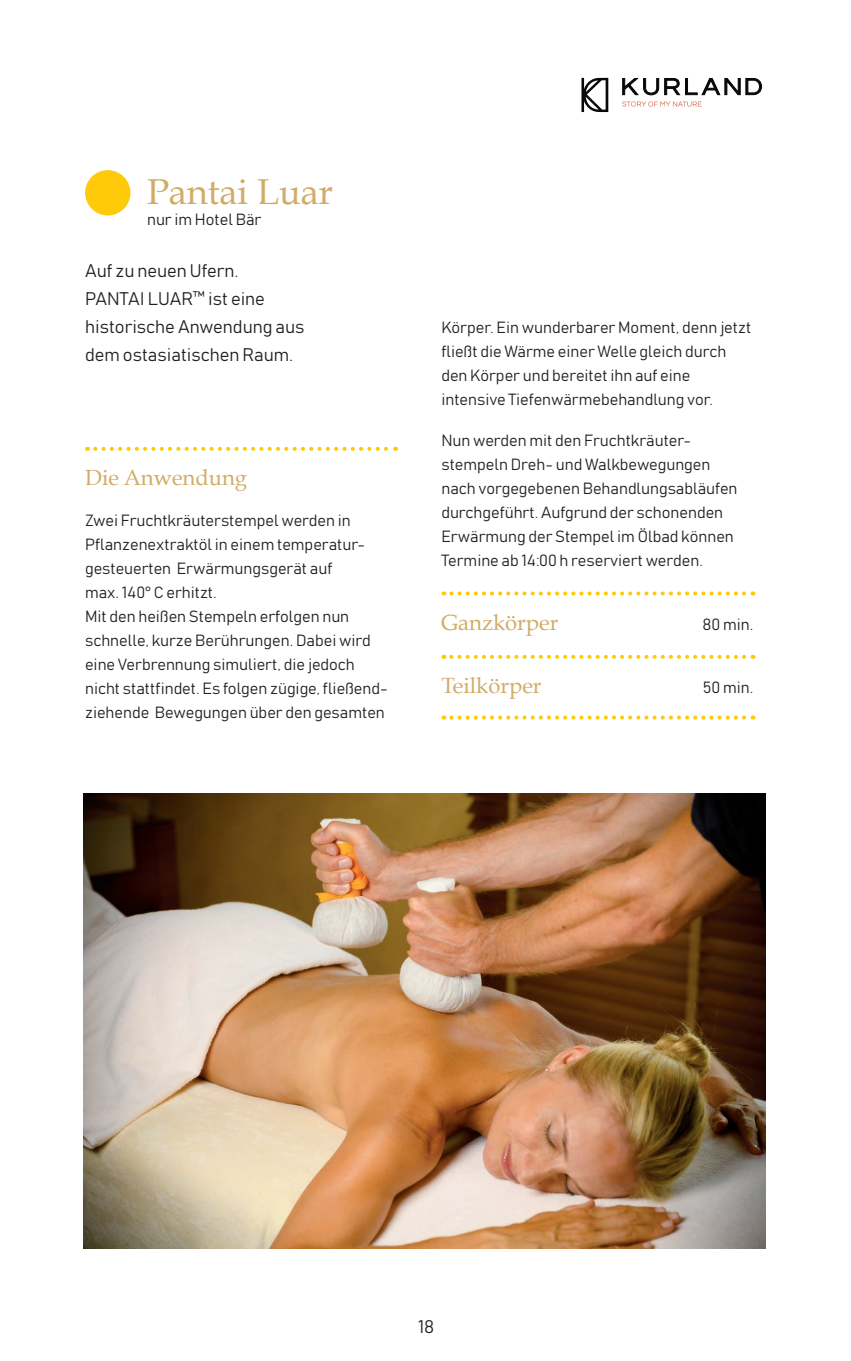
<style>
.page{position:relative;width:851px;height:1361px;background:#fff}
.page>*{position:absolute;margin:0;border:0;box-sizing:border-box;transform-origin:0 0}
.t1{font:36px "Book Antiqua";color:#d2ab66}
.t2{font:22px "Book Antiqua";color:#d2ab66}
.t3{font:18px/28px "Bahnschrift";color:#231f20}
.t4{font:16px/24px "Bahnschrift";color:#231f20}
</style>
<div class="page">
<div style="left:85px;top:170px;width:45px;height:45px;background:#feca0a;border-radius:50%"></div>
<svg style="left:95px;top:447px;width:301px;height:4px"></svg>
<img style="left:84px;top:794px;width:681px;height:454px">
<svg style="left:451px;top:591px;width:302px;height:4px"></svg>
<svg style="left:451px;top:655px;width:302px;height:4px"></svg>
<svg style="left:451px;top:715px;width:302px;height:4px"></svg>
<svg style="left:622px;top:78px;width:140px;height:29px"></svg>
<svg style="left:581px;top:78px;width:27px;height:34px"></svg>
<h1 class="t1" style="left:147px;top:169px;width:187px">Pantai Luar</h1>
<p class="t4" style="left:147px;top:208px;width:116px">nur im Hotel Bär</p>
<p class="t3" style="left:85px;top:256px;width:221px">Auf zu neuen Ufern.<br>PANTAI LUAR™ ist eine historische Anwendung aus dem ostasiatischen Raum.</p>
<h2 class="t2" style="left:85px;top:464px;width:164px">Die Anwendung</h2>
<p class="t4" style="left:85px;top:508px;width:304px">Zwei Fruchtkräuterstempel werden in Pflanzenextraktöl in einem temperatur&shy;gesteuerten Erwärmungsgerät auf<br>max. 140° C erhitzt.<br>Mit den heißen Stempeln erfolgen nun schnelle, kurze Berührungen. Dabei wird eine Verbrennung simuliert, die jedoch nicht stattfindet. Es folgen zügige, fließend&shy;ziehende Bewegungen über den gesamten</p>
<p class="t4" style="left:441px;top:315px;width:311px">Körper. Ein wunderbarer Moment, denn jetzt fließt die Wärme einer Welle gleich durch den Körper und bereitet ihn auf eine intensive Tiefenwärmebehandlung vor.</p>
<p class="t4" style="left:441px;top:428px;width:297px">Nun werden mit den Fruchtkräuter&shy;stempeln Dreh- und Walkbewegungen nach vorgegebenen Behandlungsabläufen durchgeführt. Aufgrund der schonenden Erwärmung der Stempel im Ölbad können Termine ab 14:00 h reserviert werden.</p>
<h2 class="t2" style="left:441px;top:608px;width:118px">Ganzkörper</h2>
<p class="t4" style="left:702px;top:611px;width:52px">80 min.</p>
<h2 class="t2" style="left:441px;top:672px;width:102px">Teilkörper</h2>
<p class="t4" style="left:702px;top:675px;width:52px">50 min.</p>
<p class="t3" style="left:418px;top:1312px;width:17px">81 6</p>
</div>
